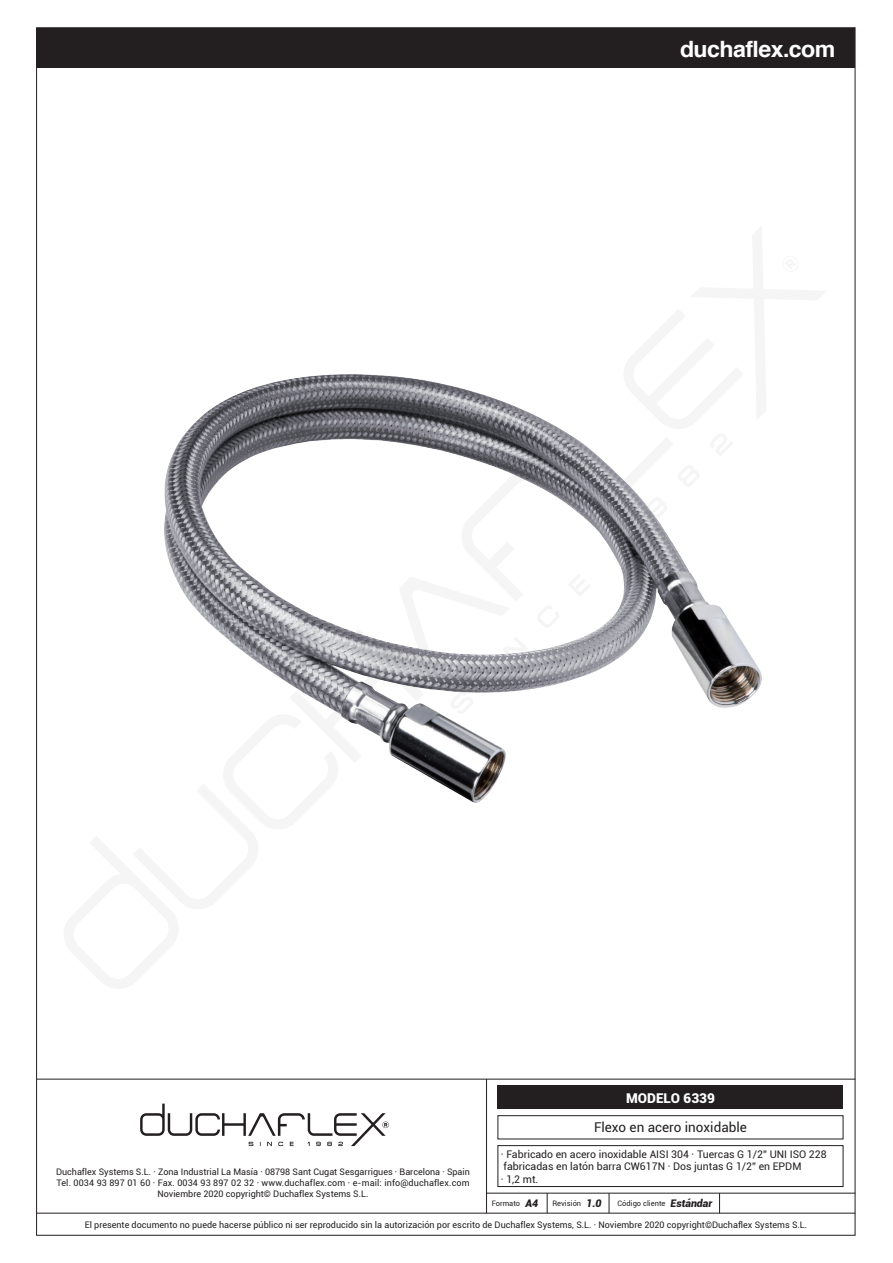
<style>
.page{position:relative;width:893px;height:1263px;background:#fff}
.page>*{position:absolute;margin:0;border:0;box-sizing:border-box;transform-origin:0 0}
.t1{font:700 22.5px "Helvetica";letter-spacing:-.025em;color:#fff}
.t2{font:13.5px "Roboto";color:#231f20}
.t3{font:900 13.5px "Roboto";color:#fff}
.t4{font:10.5px/12.6px "Roboto";color:#231f20}
.t5{font:9px/10.8px "Roboto";color:#231f20;text-align:center}
.t6{font:7.5px "Roboto";color:#231f20}
.s1{font-weight:900;font-style:italic;font-size:10.5px}
</style>
<div class="page">
<hr style="left:37px;top:1079px;width:818px;height:1px;background:#231f20">
<hr style="left:486px;top:1193px;width:369px;height:1px;background:#231f20">
<hr style="left:37px;top:1213px;width:818px;height:1px;background:#231f20">
<hr style="left:486px;top:1079px;width:1px;height:134px;background:#231f20">
<svg style="left:547px;top:1193px;width:1px;height:20px"></svg>
<svg style="left:609px;top:1193px;width:1px;height:20px"></svg>
<svg style="left:719px;top:1193px;width:1px;height:20px"></svg>
<div style="left:37px;top:28px;width:818px;height:40px;background:#231f20"></div>
<div style="left:498px;top:1086px;width:345px;height:23px;background:#231f20"></div>
<div style="left:497px;top:1115px;width:346px;height:24px;border:1px solid #231f20"></div>
<div style="left:497px;top:1145px;width:346px;height:42px;border:1px solid #231f20"></div>
<svg style="left:140px;top:1103px;width:249px;height:43px"></svg>
<img style="left:164px;top:374px;width:597px;height:428px">
<h1 class="t1" style="left:680px;top:30px;width:157px">duchaflex.com</h1>
<h2 class="t3" style="left:626px;top:1089px;width:90px">MODELO 6339</h2>
<p class="t5" style="left:56px;top:1166px;width:415px">Duchaflex Systems S.L. · Zona Industrial La Masía · 08798 Sant Cugat Sesgarrigues · Barcelona · Spain<br>Tel. 0034 93 897 01 60 · Fax. 0034 93 897 02 32 · www.duchaflex.com · e-mail: info@duchaflex.com<br>Noviembre 2020 copyright© Duchaflex Systems S.L.</p>
<h2 class="t2" style="left:594px;top:1118px;width:154px">Flexo en acero inoxidable</h2>
<p class="t4" style="left:501px;top:1147px;width:327px">· Fabricado en acero inoxidable AISI 304 · Tuercas G 1/2” UNI ISO 228 fabricadas en latón barra CW617N · Dos juntas G 1/2” en EPDM<br>· 1,2 mt.</p>
<p class="t6" style="left:492px;top:1198px;width:48px">Formato <span class="s1">A4</span></p>
<p class="t6" style="left:553px;top:1198px;width:51px">Revisión <span class="s1">1.0</span></p>
<p class="t6" style="left:618px;top:1198px;width:96px">Código cliente <span class="s1">Estándar</span></p>
<p class="t5" style="left:85px;top:1219px;width:724px">El presente documento no puede hacerse público ni ser reproducido sin la autorización por escrito de Duchaflex Systems, S.L. · Noviembre 2020 copyright©Duchaflex Systems S.L.</p>
</div>
